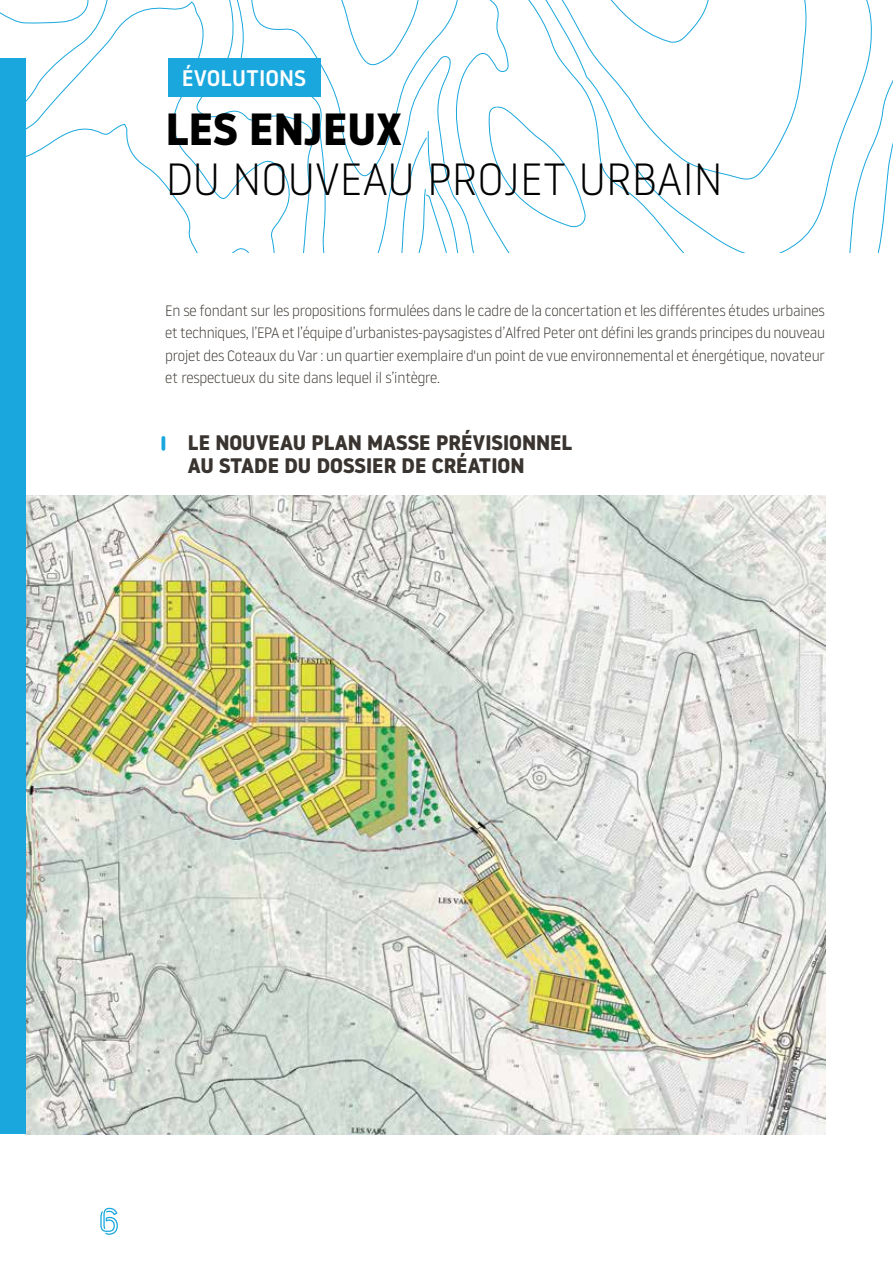
<style>
.page{position:relative;width:893px;height:1263px;background:#fff}
.page>*{position:absolute;margin:0;border:0;box-sizing:border-box;transform-origin:0 0}
.t1{font:300 45px "Noway";color:#000}
.t2{font:700 45px "Noway";color:#000}
.t3{font:500 22.5px "Noway";color:#fff}
.t4{font:700 21px/22.5px "Noway";color:#39342f}
.t5{font:300 15px/22.5px "Noway";letter-spacing:-.01em;color:#39342f;text-align:justify}
</style>
<div class="page">
<svg style="left:0;top:0;width:893px;height:253px"></svg>
<svg style="left:100px;top:1208px;width:18px;height:27px"></svg>
<img style="left:26px;top:495px;width:799px;height:639px">
<div style="left:168px;top:59px;width:153px;height:38px;background:#1aa7dd"></div>
<svg style="left:161px;top:436px;width:4px;height:15px"></svg>
<div style="left:0;top:59px;width:26px;height:1075px;background:#1aa7dd"></div>
<h2 class="t3" style="left:182px;top:63px;width:126px">ÉVOLUTIONS</h2>
<h1 class="t2" style="left:165px;top:103px;width:238px">LES ENJEUX</h1>
<h1 class="t1" style="left:165px;top:148px;width:559px">DU NOUVEAU PROJET URBAIN</h1>
<p class="t5" style="left:165px;top:298px;width:661px">En se fondant sur les propositions formulées dans le cadre de la concertation et les différentes études urbaines et techniques, l’EPA et l’équipe d’urbanistes-paysagistes d’Alfred Peter ont défini les grands principes du nouveau projet des Coteaux du Var : un quartier exemplaire d'un point de vue environnemental et énergétique, novateur et respectueux du site dans lequel il s’intègre.</p>
<h3 class="t4" style="left:188px;top:432px;width:386px">LE NOUVEAU PLAN MASSE PRÉVISIONNEL<br>AU STADE DU DOSSIER DE CRÉATION</h3>
</div>
